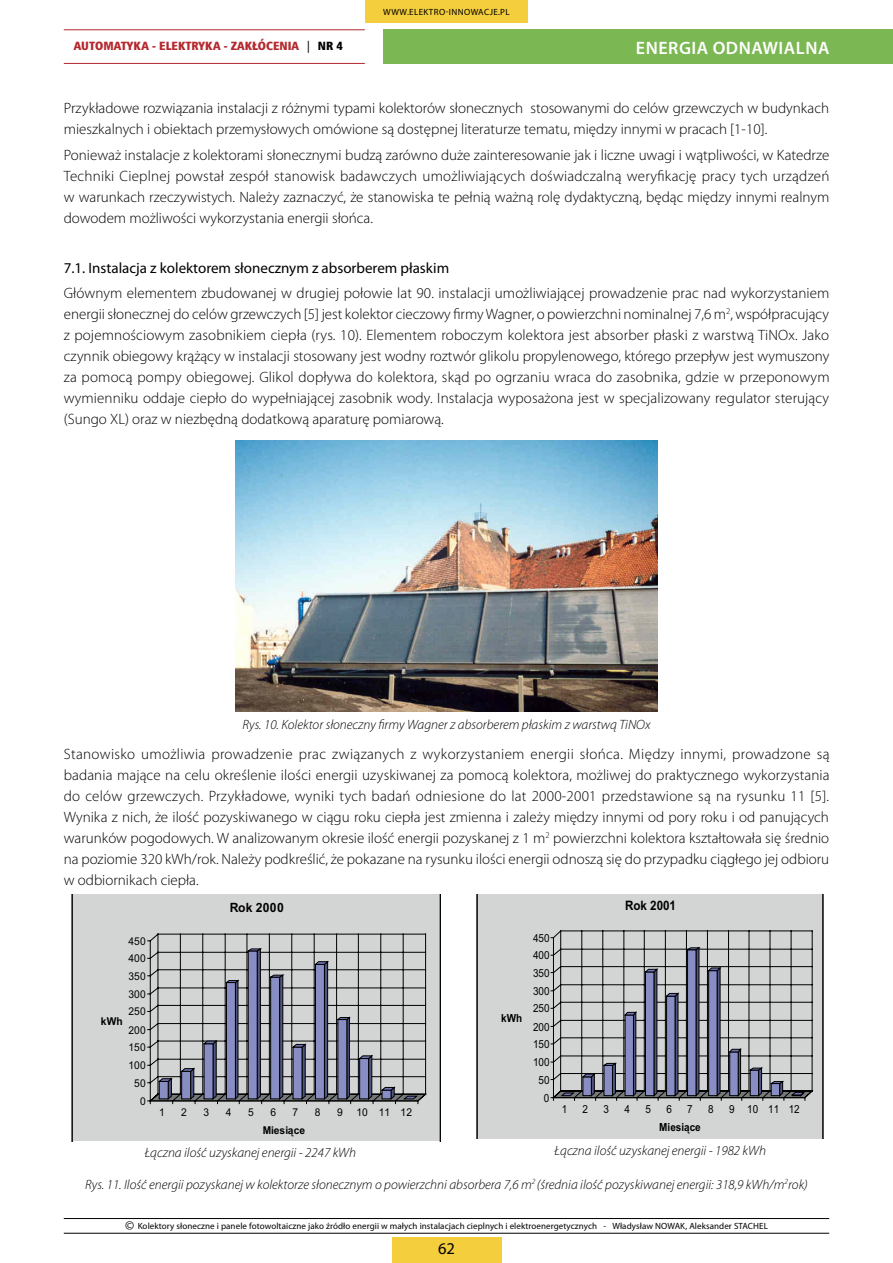
<style>
.page{position:relative;width:893px;height:1263px;background:#fff}
.page>*{position:absolute;margin:0;border:0;box-sizing:border-box;transform-origin:0 0}
.t1{font:600 18px "Myriad Pro";letter-spacing:.03em;color:#fff}
.t2{font:16.5px "Myriad Pro";color:#000}
.t3{font:300 15px/21px "Myriad Pro";color:#000;text-align:justify}
.t4{font:15px "Myriad Pro";color:#000}
.t5{font:italic 300 13.5px "Myriad Pro";color:#000}
.t6{font:700 13.05px "Arial";color:#000;scale:.89 1}
.t7{font:700 12.75px "Arial";letter-spacing:.02em;color:#000;scale:.95 1}
.t8{font:12px "Humnst 777 X Blk Cn EU";color:#b4282e}
.t9{font:11.1px "Arial";letter-spacing:.005em;color:#000;scale:.89 1}
.t10{font:700 11.1px "Arial";color:#000;scale:.89 1}
.t11{font:10.8px "Arial";letter-spacing:.005em;color:#000;scale:.95 1}
.t12{font:700 10.8px "Arial";letter-spacing:.005em;color:#000;scale:.95 1}
.t13{font:9px "Myriad Pro";letter-spacing:.01em;color:#000}
.t14{font:9px "Myriad Pro";letter-spacing:.045em;color:#000}
.s1{font-family:"Humnst 777 EU";color:#000}
.s2{color:#000}
.s3{font-size:13.5px}
</style>
<div class="page">
<div style="left:365px;top:0;width:163px;height:22px;background:#f4ce3c"></div>
<div style="left:392px;top:1237px;width:109px;height:26px;background:#f4ce3c"></div>
<hr style="left:64px;top:63px;width:301px;height:1px;background:#b4282e">
<hr style="left:64px;top:29px;width:301px;height:1px;background:#b4282e">
<hr style="left:64px;top:1218px;width:765px;height:1px;background:#000">
<hr style="left:64px;top:1233px;width:765px;height:1px;background:#000">
<div style="left:383px;top:30px;width:510px;height:34px;background:#7bb752"></div>
<img style="left:236px;top:441px;width:421px;height:270px">
<svg style="left:477px;top:894px;width:346px;height:245px;background:#b7b9bc"></svg>
<svg style="left:72px;top:894px;width:368px;height:247px;background:#b6b9bc"></svg>
<p class="t8" style="left:74px;top:38px;width:270px">AUTOMATYKA - ELEKTRYKA - ZAKŁÓCENIA <span class="s1">|</span> <span class="s2">NR 4</span></p>
<p class="t14" style="left:383px;top:6px;width:128px">www.elektro-innowacje.pl</p>
<p class="t1" style="left:636px;top:36px;width:195px">ENERGIA ODNAWIALNA</p>
<p class="t3" style="left:64px;top:98px;width:767px">Przykładowe rozwiązania instalacji z różnymi typami kolektorów słonecznych stosowanymi do celów grzewczych w budynkach mieszkalnych i obiektach przemysłowych omówione są dostępnej literaturze tematu, między innymi w pracach [1-10].</p>
<p class="t3" style="left:64px;top:144px;width:767px">Ponieważ instalacje z kolektorami słonecznymi budzą zarówno duże zainteresowanie jak i liczne uwagi i wątpliwości, w Katedrze Techniki Cieplnej powstał zespół stanowisk badawczych umożliwiających doświadczalną weryfikację pracy tych urządzeń w warunkach rzeczywistych. Należy zaznaczyć, że stanowiska te pełnią ważną rolę dydaktyczną, będąc między innymi realnym dowodem możliwości wykorzystania energii słońca.</p>
<p class="t4" style="left:64px;top:259px;width:387px">7.1. I nstalacja z kolektorem słonecznym z absorberem płaskim</p>
<p class="t3" style="left:64px;top:283px;width:767px">Głównym elementem zbudowanej w drugiej połowie lat 90. instalacji umożliwiającej prowadzenie prac nad wykorzystaniem energii słonecznej do celów grzewczych [5] jest kolektor cieczowy firmy Wagner, o powierzchni nominalnej 7,6 m<sup>2</sup>, współpracujący z pojemnościowym zasobnikiem ciepła (rys. 10). Elementem roboczym kolektora jest absorber płaski z warstwą TiNOx. Jako czynnik obiegowy krążący w instalacji stosowany jest wodny roztwór glikolu propylenowego, którego przepływ jest wymuszony za pomocą pompy obiegowej. Glikol dopływa do kolektora, skąd po ogrzaniu wraca do zasobnika, gdzie w przeponowym wymienniku oddaje ciepło do wypełniającej zasobnik wody. Instalacja wyposażona jest w specjalizowany regulator sterujący (Sungo XL) oraz w niezbędną dodatkową aparaturę pomiarową.</p>
<p class="t5" style="left:242px;top:718px;width:410px">Rys. 10. Kolektor słoneczny firmy Wagner z absorberem płaskim z warstwą TiNOx</p>
<p class="t3" style="left:64px;top:744px;width:767px">Stanowisko umożliwia prowadzenie prac związanych z wykorzystaniem energii słońca. Między innymi, prowadzone są badania mające na celu określenie ilości energii uzyskiwanej za pomocą kolektora, możliwej do praktycznego wykorzystania do celów grzewczych. Przykładowe, wyniki tych badań odniesione do lat 2000-2001 przedstawione są na rysunku 11 [5].<br>Wynika z nich, że ilość pozyskiwanego w ciągu roku ciepła jest zmienna i zależy między innymi od pory roku i od panujących warunków pogodowych. W analizowanym okresie ilość energii pozyskanej z 1 m<sup>2</sup> powierzchni kolektora kształtowała się średnio na poziomie 320 kWh/rok. Należy podkreślić, że pokazane na rysunku ilości energii odnoszą się do przypadku ciągłego jej odbioru w odbiornikach ciepła.</p>
<p class="t7" style="left:230px;top:899px;width:58px">Rok 2000</p>
<p class="t6" style="left:625px;top:896px;width:59px">Rok 2001</p>
<p class="t11" style="left:128px;top:934px;width:20px">450</p>
<p class="t9" style="left:533px;top:931px;width:20px">450</p>
<p class="t11" style="left:128px;top:951px;width:20px">400</p>
<p class="t9" style="left:533px;top:948px;width:20px">400</p>
<p class="t11" style="left:128px;top:969px;width:20px">350</p>
<p class="t9" style="left:533px;top:965px;width:20px">350</p>
<p class="t11" style="left:128px;top:987px;width:20px">300</p>
<p class="t9" style="left:533px;top:984px;width:20px">300</p>
<p class="t11" style="left:128px;top:1004px;width:20px">250</p>
<p class="t12" style="left:101px;top:1014px;width:24px">kWh</p>
<p class="t11" style="left:128px;top:1023px;width:20px">200</p>
<p class="t10" style="left:501px;top:1011px;width:25px">kWh</p>
<p class="t9" style="left:533px;top:1001px;width:20px">250</p>
<p class="t9" style="left:533px;top:1019px;width:20px">200</p>
<p class="t11" style="left:128px;top:1040px;width:20px">150</p>
<p class="t9" style="left:533px;top:1037px;width:20px">150</p>
<p class="t11" style="left:128px;top:1058px;width:20px">100</p>
<p class="t9" style="left:533px;top:1055px;width:20px">100</p>
<p class="t11" style="left:134px;top:1076px;width:14px">50</p>
<p class="t9" style="left:538px;top:1072px;width:14px">50</p>
<p class="t11" style="left:140px;top:1094px;width:7px">0</p>
<p class="t11" style="left:159px;top:1105px;width:7px">1</p>
<p class="t11" style="left:181px;top:1105px;width:7px">2</p>
<p class="t11" style="left:203px;top:1105px;width:7px">3</p>
<p class="t11" style="left:226px;top:1105px;width:7px">4</p>
<p class="t11" style="left:248px;top:1105px;width:7px">5</p>
<p class="t11" style="left:271px;top:1105px;width:7px">6</p>
<p class="t11" style="left:292px;top:1105px;width:7px">7</p>
<p class="t11" style="left:315px;top:1105px;width:7px">8</p>
<p class="t11" style="left:337px;top:1105px;width:7px">9</p>
<p class="t11" style="left:356px;top:1105px;width:60px">10 11 12</p>
<p class="t12" style="left:263px;top:1123px;width:46px">Miesiące</p>
<p class="t9" style="left:544px;top:1090px;width:8px">0</p>
<p class="t9" style="left:562px;top:1102px;width:8px">1</p>
<p class="t9" style="left:582px;top:1102px;width:8px">2</p>
<p class="t9" style="left:603px;top:1102px;width:8px">3</p>
<p class="t9" style="left:624px;top:1102px;width:8px">4</p>
<p class="t9" style="left:646px;top:1102px;width:8px">5</p>
<p class="t9" style="left:667px;top:1102px;width:8px">6</p>
<p class="t9" style="left:687px;top:1102px;width:8px">7</p>
<p class="t9" style="left:708px;top:1102px;width:8px">8</p>
<p class="t9" style="left:729px;top:1102px;width:81px">9 10 11 12</p>
<p class="t10" style="left:659px;top:1120px;width:48px">Miesiące</p>
<p class="t5" style="left:145px;top:1145px;width:213px">Łączna ilość uzyskanej energii - 2247 kWh</p>
<p class="t5" style="left:555px;top:1144px;width:213px">Łączna ilość uzyskanej energii - 1982 kWh</p>
<p class="t5" style="left:85px;top:1177px;width:724px">Rys. 11. Ilość energii pozyskanej w kolektorze słonecznym o powierzchni absorbera 7,6 m<sup>2</sup> (średnia ilość pozyskiwanej energii: 318,9 kWh/m<sup>2</sup>rok)</p>
<p class="t13" style="left:125px;top:1220px;width:537px"><span class="s3">©</span> Kolektory słoneczne i panele fotowoltaiczne jako źródło energii w małych instalacjach cieplnych i elektroenergetycznych - Władysław NOWAK</p>
<p class="t13" style="left:685px;top:1220px;width:79px">, Aleksander STACHEL</p>
<p class="t2" style="left:438px;top:1238px;width:18px">62</p>
</div>
